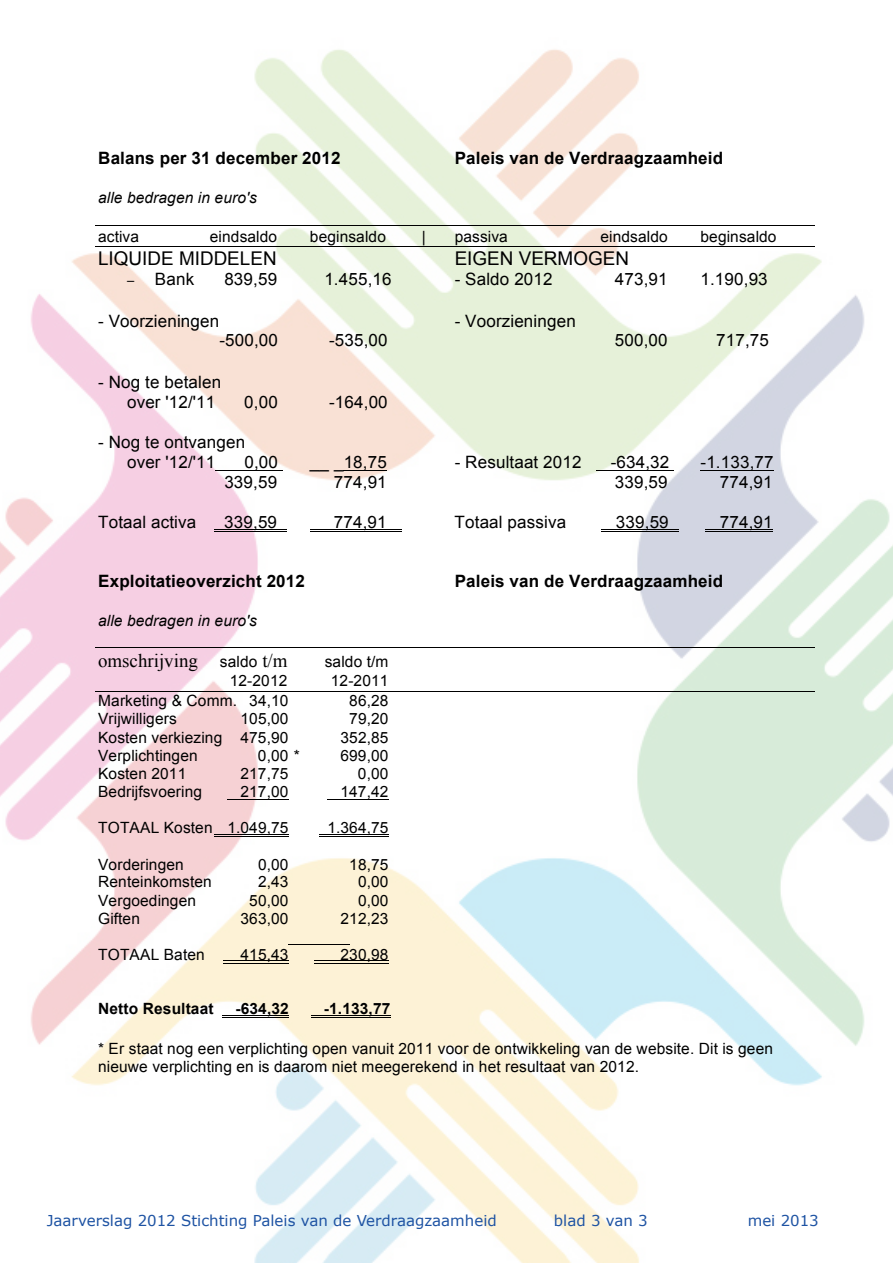
<style>
.page{position:relative;width:893px;height:1263px;background:#fff}
.page>*{position:absolute;margin:0;border:0;box-sizing:border-box;transform-origin:0 0}
.t1{font:18.9px "Arial";color:#000}
.t2{font:18.9px "Times New Roman";color:#000}
.t3{font:16.95px/19.6px "Arial";letter-spacing:.01em;color:#000}
.t4{font:700 16.95px "Arial";letter-spacing:.01em;color:#000}
.t5{font:15.45px/18.1px "Arial";letter-spacing:.01em;color:#000}
.t6{font:italic 15.45px "Arial";letter-spacing:.01em;color:#000}
.t7{font:700 15.45px "Arial";letter-spacing:.01em;color:#000}
.t8{font:15px "Verdana";color:#1e53a3}
.s1{font-family:"Arial";font-size:15.45px}
</style>
<div class="page">
<img style="left:0;top:49px;width:893px;height:1214px">
<hr style="left:96px;top:225px;width:719px;height:1px;background:#000">
<hr style="left:96px;top:247px;width:719px;height:1px;background:#000">
<hr style="left:216px;top:470px;width:67px;height:1px;background:#000">
<hr style="left:343px;top:470px;width:44px;height:1px;background:#000">
<hr style="left:596px;top:470px;width:78px;height:1px;background:#000">
<hr style="left:701px;top:470px;width:73px;height:1px;background:#000">
<hr style="left:215px;top:529px;width:72px;height:1px;background:#000">
<hr style="left:215px;top:531px;width:72px;height:1px;background:#000">
<hr style="left:310px;top:529px;width:91px;height:1px;background:#000">
<hr style="left:310px;top:531px;width:91px;height:1px;background:#000">
<hr style="left:602px;top:529px;width:77px;height:1px;background:#000">
<hr style="left:602px;top:531px;width:77px;height:1px;background:#000">
<hr style="left:705px;top:529px;width:67px;height:1px;background:#000">
<hr style="left:705px;top:531px;width:67px;height:1px;background:#000">
<hr style="left:96px;top:647px;width:719px;height:1px;background:#000">
<hr style="left:96px;top:691px;width:719px;height:1px;background:#000">
<hr style="left:227px;top:799px;width:62px;height:1px;background:#000">
<hr style="left:327px;top:799px;width:61px;height:1px;background:#000">
<hr style="left:214px;top:834px;width:75px;height:1px;background:#000">
<hr style="left:214px;top:836px;width:75px;height:1px;background:#000">
<hr style="left:319px;top:834px;width:69px;height:1px;background:#000">
<hr style="left:319px;top:836px;width:69px;height:1px;background:#000">
<hr style="left:289px;top:944px;width:61px;height:1px;background:#000">
<hr style="left:223px;top:960px;width:66px;height:1px;background:#000">
<hr style="left:223px;top:963px;width:66px;height:1px;background:#000">
<hr style="left:314px;top:960px;width:75px;height:1px;background:#000">
<hr style="left:314px;top:963px;width:75px;height:1px;background:#000">
<hr style="left:223px;top:1015px;width:66px;height:1px;background:#000">
<hr style="left:223px;top:1017px;width:66px;height:1px;background:#000">
<hr style="left:311px;top:1015px;width:80px;height:1px;background:#000">
<hr style="left:311px;top:1017px;width:80px;height:1px;background:#000">
<p class="t4" style="left:98px;top:147px;width:244px">Balans per 31 december 2012</p>
<p class="t4" style="left:455px;top:147px;width:270px">Paleis van de Verdraagzaamheid</p>
<p class="t6" style="left:98px;top:187px;width:160px">alle bedragen in euro's</p>
<p class="t5" style="left:98px;top:227px;width:43px">activa</p>
<p class="t5" style="left:210px;top:227px;width:69px">eindsaldo</p>
<p class="t5" style="left:310px;top:227px;width:78px">beginsaldo</p>
<p class="t5" style="left:422px;top:227px;width:6px">|</p>
<p class="t5" style="left:455px;top:227px;width:55px">passiva</p>
<p class="t5" style="left:600px;top:227px;width:69px">eindsaldo</p>
<p class="t5" style="left:700px;top:227px;width:78px">beginsaldo</p>
<p class="t1" style="left:98px;top:246px;width:180px">LIQUIDE MIDDELEN</p>
<p class="t1" style="left:455px;top:246px;width:176px">EIGEN VERMOGEN</p>
<p class="t3" style="left:126px;top:269px;width:69px">− Bank</p>
<p class="t3" style="left:224px;top:269px;width:54px">839,59</p>
<p class="t3" style="left:324px;top:269px;width:69px">1.455,16</p>
<p class="t3" style="left:455px;top:269px;width:100px">- Saldo 2012</p>
<p class="t3" style="left:615px;top:269px;width:54px">473,91</p>
<p class="t3" style="left:700px;top:269px;width:69px">1.190,93</p>
<p class="t3" style="left:98px;top:311px;width:123px">- Voorzieningen</p>
<p class="t3" style="left:455px;top:311px;width:123px">- Voorzieningen</p>
<p class="t3" style="left:220px;top:331px;width:60px">-500,00</p>
<p class="t3" style="left:329px;top:331px;width:60px">-535,00</p>
<p class="t3" style="left:615px;top:331px;width:54px">500,00</p>
<p class="t3" style="left:716px;top:331px;width:54px">717,75</p>
<p class="t3" style="left:127px;top:373px;width:96px;text-indent:-29px">- Nog te betalen over '12/'11</p>
<p class="t3" style="left:244px;top:392px;width:35px">0,00</p>
<p class="t3" style="left:329px;top:392px;width:60px">-164,00</p>
<p class="t3" style="left:98px;top:432px;width:149px;text-align:center">- Nog te ontvangen over '12/'11</p>
<p class="t3" style="left:244px;top:452px;width:35px">0,00</p>
<p class="t3" style="left:310px;top:452px;width:78px">__ _18,75</p>
<p class="t3" style="left:455px;top:452px;width:128px">- Resultaat 2012</p>
<p class="t3" style="left:611px;top:452px;width:60px">-634,32</p>
<p class="t3" style="left:701px;top:452px;width:74px">-1.133,77</p>
<p class="t3" style="left:224px;top:472px;width:54px">339,59</p>
<p class="t3" style="left:334px;top:472px;width:54px">774,91</p>
<p class="t3" style="left:615px;top:472px;width:54px">339,59</p>
<p class="t3" style="left:720px;top:472px;width:54px">774,91</p>
<p class="t3" style="left:98px;top:512px;width:100px">Totaal activa</p>
<p class="t3" style="left:224px;top:512px;width:54px">339,59</p>
<p class="t3" style="left:334px;top:512px;width:54px">774,91</p>
<p class="t3" style="left:455px;top:512px;width:113px">Totaal passiva</p>
<p class="t3" style="left:616px;top:512px;width:54px">339,59</p>
<p class="t3" style="left:720px;top:512px;width:54px">774,91</p>
<p class="t4" style="left:98px;top:570px;width:208px">Exploitatieoverzicht 2012</p>
<p class="t4" style="left:455px;top:570px;width:270px">Paleis van de Verdraagzaamheid</p>
<p class="t6" style="left:98px;top:610px;width:160px">alle bedragen in euro's</p>
<p class="t2" style="left:98px;top:648px;width:191px">omschrijving <span class="s1">saldo</span> t/m</p>
<p class="t5" style="left:325px;top:653px;width:65px">saldo t/m</p>
<p class="t5" style="left:230px;top:672px;width:59px">12-2012</p>
<p class="t5" style="left:331px;top:672px;width:59px">12-2011</p>
<p class="t5" style="left:98px;top:692px;width:192px">Marketing &amp; Comm. 34,10</p>
<p class="t5" style="left:349px;top:692px;width:41px">86,28</p>
<p class="t5" style="left:98px;top:710px;width:80px">Vrijwilligers</p>
<p class="t5" style="left:240px;top:710px;width:50px">105,00</p>
<p class="t5" style="left:349px;top:710px;width:41px">79,20</p>
<p class="t5" style="left:98px;top:728px;width:192px">Kosten verkiezing 475,90</p>
<p class="t5" style="left:340px;top:728px;width:50px">352,85</p>
<p class="t5" style="left:98px;top:746px;width:101px">Verplichtingen</p>
<p class="t5" style="left:258px;top:746px;width:43px">0,00 *</p>
<p class="t5" style="left:340px;top:746px;width:50px">699,00</p>
<p class="t5" style="left:98px;top:764px;width:90px">Kosten 2011</p>
<p class="t5" style="left:240px;top:764px;width:50px">217,75</p>
<p class="t5" style="left:358px;top:764px;width:32px">0,00</p>
<p class="t5" style="left:98px;top:783px;width:106px">Bedrijfsvoering</p>
<p class="t5" style="left:240px;top:783px;width:50px">217,00</p>
<p class="t5" style="left:340px;top:783px;width:50px">147,42</p>
<p class="t5" style="left:98px;top:819px;width:192px">TOTAAL Kosten 1.049,75</p>
<p class="t5" style="left:327px;top:819px;width:63px">1.364,75</p>
<p class="t5" style="left:98px;top:855px;width:87px">Vorderingen</p>
<p class="t5" style="left:258px;top:855px;width:32px">0,00</p>
<p class="t5" style="left:349px;top:855px;width:41px">18,75</p>
<p class="t5" style="left:98px;top:873px;width:115px">Renteinkomsten</p>
<p class="t5" style="left:258px;top:873px;width:32px">2,43</p>
<p class="t5" style="left:358px;top:873px;width:32px">0,00</p>
<p class="t5" style="left:98px;top:891px;width:99px">Vergoedingen</p>
<p class="t5" style="left:249px;top:891px;width:41px">50,00</p>
<p class="t5" style="left:358px;top:891px;width:32px">0,00</p>
<p class="t5" style="left:98px;top:909px;width:43px">Giften</p>
<p class="t5" style="left:240px;top:909px;width:50px">363,00</p>
<p class="t5" style="left:340px;top:909px;width:50px">212,23</p>
<p class="t5" style="left:98px;top:946px;width:108px">TOTAAL Baten</p>
<p class="t5" style="left:240px;top:946px;width:50px">415,43</p>
<p class="t5" style="left:340px;top:946px;width:50px">230,98</p>
<p class="t7" style="left:98px;top:999px;width:117px">Netto Resultaat</p>
<p class="t7" style="left:236px;top:999px;width:55px">-634,32</p>
<p class="t7" style="left:324px;top:999px;width:68px">-1.133,77</p>
<p class="t5" style="left:98px;top:1040px;width:676px">* Er staat nog een verplichting open vanuit 2011 voor de ontwikkeling van de website. Dit is geen nieuwe verplichting en is daarom niet meegerekend in het resultaat van 2012.</p>
<p class="t8" style="left:47px;top:1210px;width:451px">Jaarverslag 2012 Stichting Paleis van de Verdraagzaamheid</p>
<p class="t8" style="left:554px;top:1210px;width:95px">blad 3 van 3</p>
<p class="t8" style="left:748px;top:1210px;width:73px">mei 2013</p>
</div>
